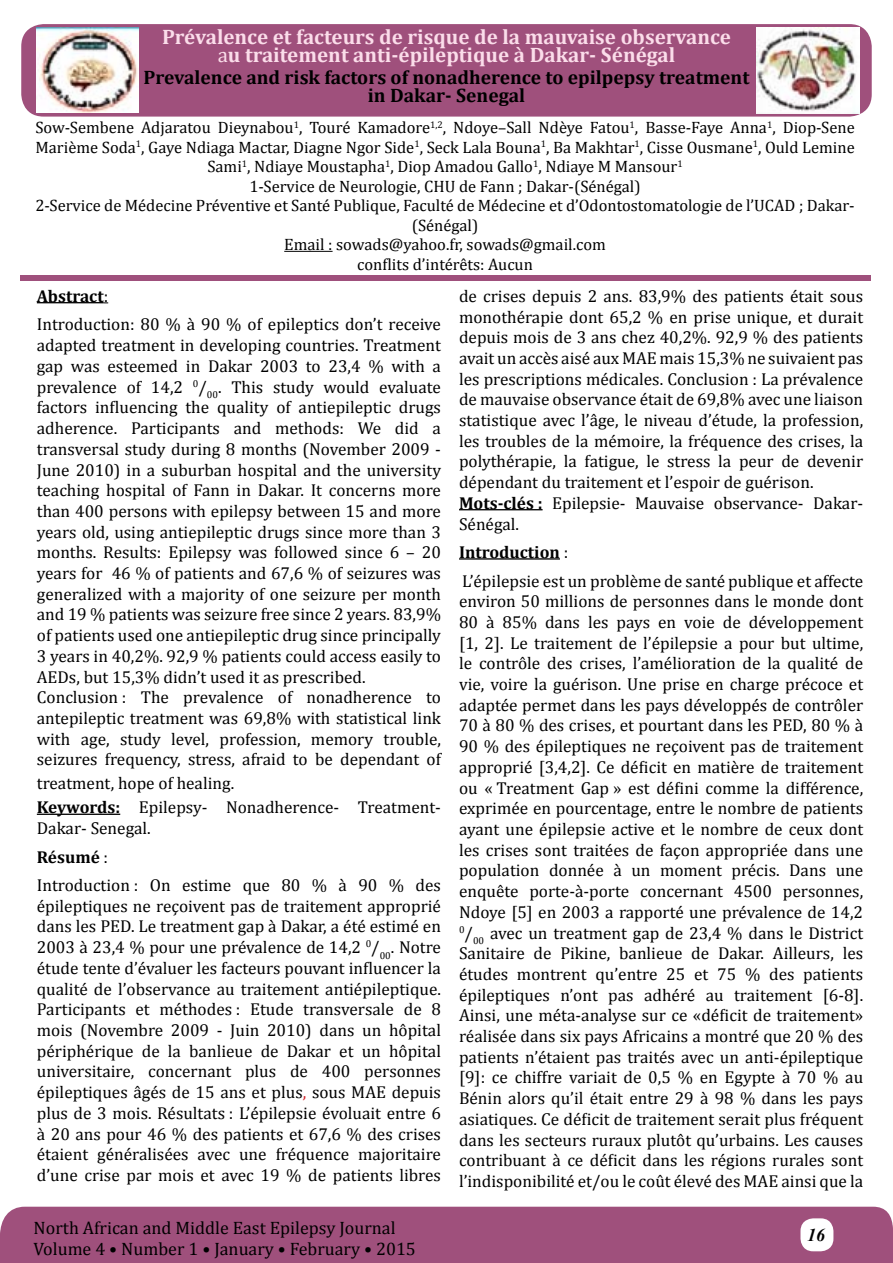
<style>
.page{position:relative;width:893px;height:1263px;background:#fff}
.page>*{position:absolute;margin:0;border:0;box-sizing:border-box;transform-origin:0 0}
.t1{font:700 21px/18px "Cambria";color:#fbddea;text-align:center}
.t2{font:700 19.5px/18px "Cambria";color:#000;text-align:center}
.t3{font:18px/21.6px "Cambria";color:#000}
.t4{font:18px/21.6px "Times New Roman";color:#000}
.t5{font:italic 700 18px "Times New Roman";color:#000}
.t6{font:17.25px/20.7px "Cambria";color:#000}
.t7{font:16.5px/19.5px "Cambria";color:#000;text-align:center}
.s1{font-weight:400}
.s2{font-weight:700}
.s3{color:#d2232a}
</style>
<div class="page">
<hr style="left:14px;top:1207px;width:869px;height:2px;background:#9f507c">
<div style="left:21px;top:24px;width:851px;height:93px;background:#9f507c;border-radius:22px"></div>
<div style="left:20px;top:275px;width:850px;height:5px;background:#9f507c"></div>
<img style="left:757px;top:27px;width:102px;height:86px">
<img style="left:37px;top:27px;width:102px;height:85px">
<div style="left:0;top:1209px;width:893px;height:54px;background:#9f507c"></div>
<div style="left:34px;top:1220px;width:516px;height:39px;background:#9f507c"></div>
<hr style="left:37px;top:302px;width:67px;height:1px;background:#000">
<hr style="left:37px;top:814px;width:83px;height:1px;background:#000">
<hr style="left:459px;top:509px;width:84px;height:1px;background:#000">
<hr style="left:459px;top:558px;width:101px;height:2px;background:#000">
<hr style="left:284px;top:251px;width:49px;height:1px;background:#000">
<div style="left:800px;top:1218px;width:33px;height:33px;background:#fff;border-radius:13px"></div>
<p class="t1" style="left:162px;top:27px;width:570px">Prévalence et facteurs de risque de la mauvaise observance <span class="s1">a</span>u traitement anti-épileptique à Dakar- Sénégal</p>
<p class="t2" style="left:144px;top:68px;width:607px">Prevalence and risk factors of nonadherence to epilpepsy treatment in Dakar- Senegal</p>
<p class="t7" style="left:35px;top:118px;width:821px">Sow-Sembene Adjaratou Dieynabou<sup>1</sup>, Touré Kamadore<sup>1,2</sup>, Ndoye–Sall Ndèye Fatou<sup>1</sup>, Basse-Faye Anna<sup>1</sup>, Diop-Sene Marième Soda<sup>1</sup>, Gaye Ndiaga Mactar, Diagne Ngor Side<sup>1</sup>, Seck Lala Bouna<sup>1</sup>, Ba Makhtar<sup>1</sup>, Cisse Ousmane<sup>1</sup>, Ould Lemine Sami<sup>1</sup>, Ndiaye Moustapha<sup>1</sup>, Diop Amadou Gallo<sup>1</sup>, Ndiaye M Mansour<sup>1<br></sup>1-Service de Neurologie, CHU de Fann ; Dakar-(Sénégal)<br>2-Service de Médecine Préventive et Santé Publique, Faculté de Médecine et d’Odontostomatologie de l’UCAD ; Dakar-(Sénégal)<br>Email : sowads@yahoo.fr, sowads@gmail.com<br>conflits d’intérêts: Aucun</p>
<p class="t6" style="left:37px;top:282px;width:406px;line-height:28.5px"><span class="s2">Abstract</span>:<br>Introduction: 80 % à 90 % of epileptics don’t receive</p>
<p class="t6" style="left:37px;top:335px;width:406px">adapted treatment in developing countries. Treatment gap was esteemed in Dakar 2003 to 23,4 % with a prevalence of 14,2 <sup>0</sup>/<sub>00</sub>. This study would evaluate factors influencing the quality of antiepileptic drugs adherence. Participants and methods: We did a transversal study during 8 months (November 2009 - June 2010) in a suburban hospital and the university teaching hospital of Fann in Dakar. It concerns more than 400 persons with epilepsy between 15 and more years old, using antiepileptic drugs since more than 3 months. Results: Epilepsy was followed since 6 – 20 years for 46 % of patients and 67,6 % of seizures was generalized with a majority of one seizure per month and 19 % patients was seizure free since 2 years. 83,9% of patients used one antiepileptic drug since principally 3 years in 40,2%. 92,9 % patients could access easily to AEDs, but 15,3% didn’t used it as prescribed.<br>Conclusion : The prevalence of nonadherence to antepileptic treatment was 69,8% with statistical link with age, study level, profession, memory trouble, seizures frequency, stress, afraid to be dependant of</p>
<p class="t6" style="left:37px;top:771px;width:406px;line-height:24px">treatment, hope of healing.<br><span class="s2">Keywords:</span> Epilepsy- Nonadherence- Treatment-</p>
<p class="t6" style="left:37px;top:814px;width:406px;line-height:28.5px">Dakar- Senegal.<br><span class="s2">Résumé</span> :<br>Introduction : On estime que 80 % à 90 % des</p>
<p class="t6" style="left:37px;top:895px;width:406px;text-align:justify">épileptiques ne reçoivent pas de traitement approprié dans les PED. Le treatment gap à Dakar, a été estimé en 2003 à 23,4 % pour une prévalence de 14,2 <sup>0</sup>/<sub>00</sub>. Notre étude tente d’évaluer les facteurs pouvant influencer la qualité de l’observance au traitement antiépileptique.<br>Participants et méthodes : Etude transversale de 8 mois (Novembre 2009 - Juin 2010) dans un hôpital périphérique de la banlieue de Dakar et un hôpital universitaire, concernant plus de 400 personnes épileptiques âgés de 15 ans et plus<span class="s3">,</span> sous MAE depuis plus de 3 mois. Résultats : L’épilepsie évoluait entre 6 à 20 ans pour 46 % des patients et 67,6 % des crises étaient généralisées avec une fréquence majoritaire d’une crise par mois et avec 19 % de patients libres</p>
<p class="t4" style="left:34px;top:1212px;width:361px">North Africa and Middle East Epilepsy Journal<br>Volume 4 • Number 1 • January • February • 2015</p>
<p class="t3" style="left:34px;top:1217px;width:384px">North African and Middle East Epilepsy Journal<br>Volume 4 • Number 1 • January • February • 2015</p>
<p class="t6" style="left:459px;top:285px;width:406px">de crises depuis 2 ans. 83,9% des patients était sous monothérapie dont 65,2 % en prise unique, et durait depuis mois de 3 ans chez 40,2%. 92,9 % des patients avait un accès aisé aux MAE mais 15,3% ne suivaient pas les prescriptions médicales. Conclusion : La prévalence de mauvaise observance était de 69,8% avec une liaison statistique avec l’âge, le niveau d’étude, la profession, les troubles de la mémoire, la fréquence des crises, la polythérapie, la fatigue, le stress la peur de devenir dépendant du traitement et l’espoir de guérison.<br><span class="s2">Mots-clés :</span> Epilepsie- Mauvaise observance- Dakar-Sénégal.</p>
<p class="t6" style="left:459px;top:538px;width:406px;line-height:28.5px"><span class="s2">Introduction</span> :<br>L’épilepsie est un problème de santé publique et affecte</p>
<p class="t6" style="left:459px;top:591px;width:406px;text-align:justify">environ 50 millions de personnes dans le monde dont 80 à 85% dans les pays en voie de développement [1, 2]. Le traitement de l’épilepsie a pour but ultime, le contrôle des crises, l’amélioration de la qualité de vie, voire la guérison. Une prise en charge précoce et adaptée permet dans les pays développés de contrôler 70 à 80 % des crises, et pourtant dans les PED, 80 % à 90 % des épileptiques ne reçoivent pas de traitement approprié [3,4,2]. Ce déficit en matière de traitement ou « Treatment Gap » est défini comme la différence, exprimée en pourcentage, entre le nombre de patients ayant une épilepsie active et le nombre de ceux dont les crises sont traitées de façon appropriée dans une population donnée à un moment précis. Dans une enquête porte-à-porte concernant 4500 personnes, Ndoye [5] en 2003 a rapporté une prévalence de 14,2<br><sup>0</sup>/<sub>00</sub> avec un treatment gap de 23,4 % dans le District Sanitaire de Pikine, banlieue de Dakar. Ailleurs, les études montrent qu’entre 25 et 75 % des patients épileptiques n’ont pas adhéré au traitement [6-8].<br>Ainsi, une méta-analyse sur ce «déficit de traitement» réalisée dans six pays Africains a montré que 20 % des patients n’étaient pas traités avec un anti-épileptique [9]: ce chiffre variait de 0,5 % en Egypte à 70 % au Bénin alors qu’il était entre 29 à 98 % dans les pays asiatiques. Ce déficit de traitement serait plus fréquent dans les secteurs ruraux plutôt qu’urbains. Les causes contribuant à ce déficit dans les régions rurales sont l’indisponibilité et/ou le coût élevé des MAE ainsi que la</p>
<p class="t5" style="left:807px;top:1222px;width:19px">16</p>
</div>
